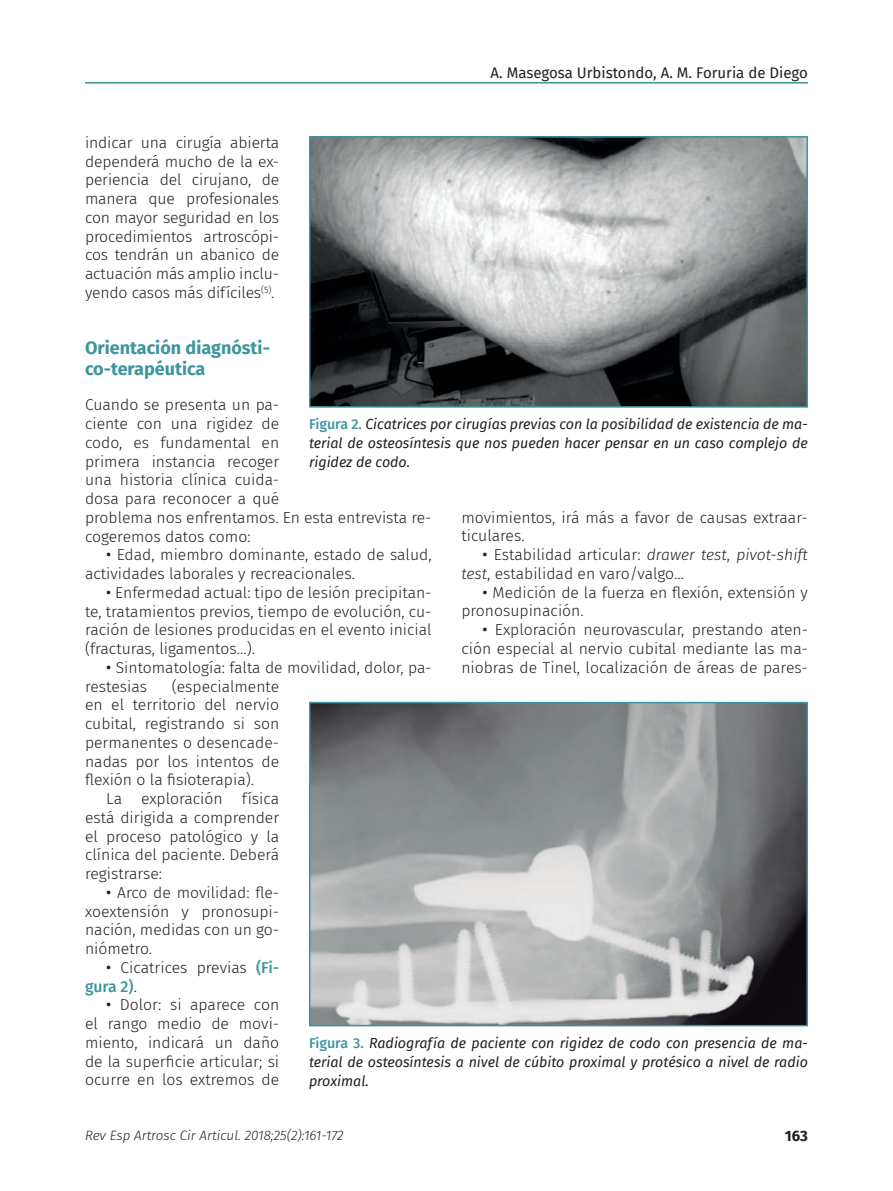
<style>
.page{position:relative;width:893px;height:1191px;background:#fff}
.page>*{position:absolute;margin:0;border:0;box-sizing:border-box;transform-origin:0 0}
.t1{font:700 18px/21px "Fira Sans";color:#3d959e}
.t2{font:300 15.75px/18.8px "Fira Sans";color:#231f20;text-align:justify}
.t3{font:15px "Fira Sans";color:#231f20}
.t4{font:700 15px "Fira Sans";color:#231f20}
.t5{font:italic 14.25px/18.8px "Fira Sans";color:#231f20;text-align:justify}
.t6{font:italic 300 13.5px "Fira Sans";color:#231f20}
.s1{font-weight:400}
.s2{font-weight:500;font-style:normal;color:#3d959e}
.s3{font-style:italic}
.s4{font-weight:500;color:#3d959e}
</style>
<div class="page">
<hr style="left:85px;top:82px;width:723px;height:2px;background:#3d959e">
<img style="left:312px;top:139px;width:493px;height:266px">
<div style="left:309px;top:136px;width:499px;height:272px;border:2px solid #3d959e"></div>
<img style="left:312px;top:705px;width:493px;height:318px">
<div style="left:309px;top:702px;width:499px;height:324px;border:2px solid #3d959e"></div>
<p class="t3" style="left:490px;top:61px;width:319px">A. Masegosa Urbistondo, A. M. Foruria de Diego</p>
<p class="t2" style="left:85px;top:133px;width:196px">indicar una cirugía abierta dependerá mucho de la ex&shy;periencia del cirujano, de manera que profesionales con mayor seguridad en los procedimientos artroscópi&shy;cos tendrán un abanico de actuación más amplio inclu&shy;yendo casos más difíciles<sup>(5)</sup>.</p>
<p class="t1" style="left:85px;top:336px;width:186px">Orientación diagnósti&shy;co-terapéutica</p>
<p class="t2" style="left:85px;top:395px;width:348px;text-align:left">Cuando se presenta un pa-<br>ciente con una rigidez de<br>codo, es fundamental en<br>primera instancia recoger<br>una historia clínica cuida-<br>dosa para reconocer a qué<br>problema nos enfrentamos. En esta entrevista re&shy;cogeremos datos como:</p>
<p class="t2" style="left:85px;top:545px;width:348px;text-indent:21px"><span class="s1">•</span> Edad, miembro dominante, estado de salud, actividades laborales y recreacionales.</p>
<p class="t2" style="left:85px;top:583px;width:348px;text-indent:21px"><span class="s1">•</span> Enfermedad actual: tipo de lesión precipitan&shy;te, tratamientos previos, tiempo de evolución, cu&shy;ración de lesiones producidas en el evento inicial (fracturas, ligamentos…).</p>
<p class="t2" style="left:85px;top:658px;width:348px;text-indent:21px"><span class="s1">•</span> Sintomatología: falta de movilidad, dolor, pa&shy;restesias</p>
<p class="t5" style="left:309px;top:414px;width:500px"><span class="s2">Figura 2.</span> Cicatrices por cirugías previas con la posibilidad de existencia de ma&shy;terial de osteosíntesis que nos pueden hacer pensar en un caso complejo de rigidez de codo.</p>
<p class="t2" style="left:461px;top:508px;width:348px">movimientos, irá más a favor de causas extraar&shy;ticulares.</p>
<p class="t2" style="left:461px;top:545px;width:348px;text-indent:21px"><span class="s1">•</span> Estabilidad articular: <span class="s3">drawer test</span>, <span class="s3">pivot-shift test</span>, estabilidad en varo/valgo…</p>
<p class="t2" style="left:461px;top:583px;width:348px;text-indent:21px"><span class="s1">•</span> Medición de la fuerza en flexión, extensión y pronosupinación.</p>
<p class="t2" style="left:461px;top:620px;width:348px;text-indent:21px"><span class="s1">•</span> Exploración neurovascular, prestando aten&shy;ción especial al nervio cubital mediante las ma&shy;niobras de Tinel, localización de áreas de pares-</p>
<p class="t2" style="left:85px;top:676px;width:196px;text-indent:87px">(especialmente en el territorio del nervio cubital, registrando si son permanentes o desencade&shy;nadas por los intentos de flexión o la fisioterapia).</p>
<p class="t2" style="left:85px;top:789px;width:196px;text-indent:21px">La exploración física está dirigida a comprender el proceso patológico y la clínica del paciente. Deberá registrarse:</p>
<p class="t2" style="left:85px;top:883px;width:196px;text-indent:21px"><span class="s1">•</span> Arco de movilidad: fle&shy;xoextensión y pronosupi&shy;nación, medidas con un go&shy;niómetro.</p>
<p class="t2" style="left:85px;top:958px;width:196px;text-indent:21px"><span class="s1">•</span> Cicatrices previas <span class="s4">(Fi&shy;gura 2)</span>.</p>
<p class="t2" style="left:85px;top:995px;width:196px;text-indent:21px"><span class="s1">•</span> Dolor: si aparece con el rango medio de movi&shy;miento, indicará un daño de la superficie articular; si ocurre en los extremos de</p>
<p class="t5" style="left:309px;top:1033px;width:500px"><span class="s2">Figura 3.</span> Radiografía de paciente con rigidez de codo con presencia de ma&shy;terial de osteosíntesis a nivel de cúbito proximal y protésico a nivel de radio proximal.</p>
<p class="t6" style="left:85px;top:1125px;width:260px">Rev Esp Artrosc Cir Articul. 2018;25(2):161-172</p>
<p class="t4" style="left:785px;top:1123px;width:25px">163</p>
</div>
